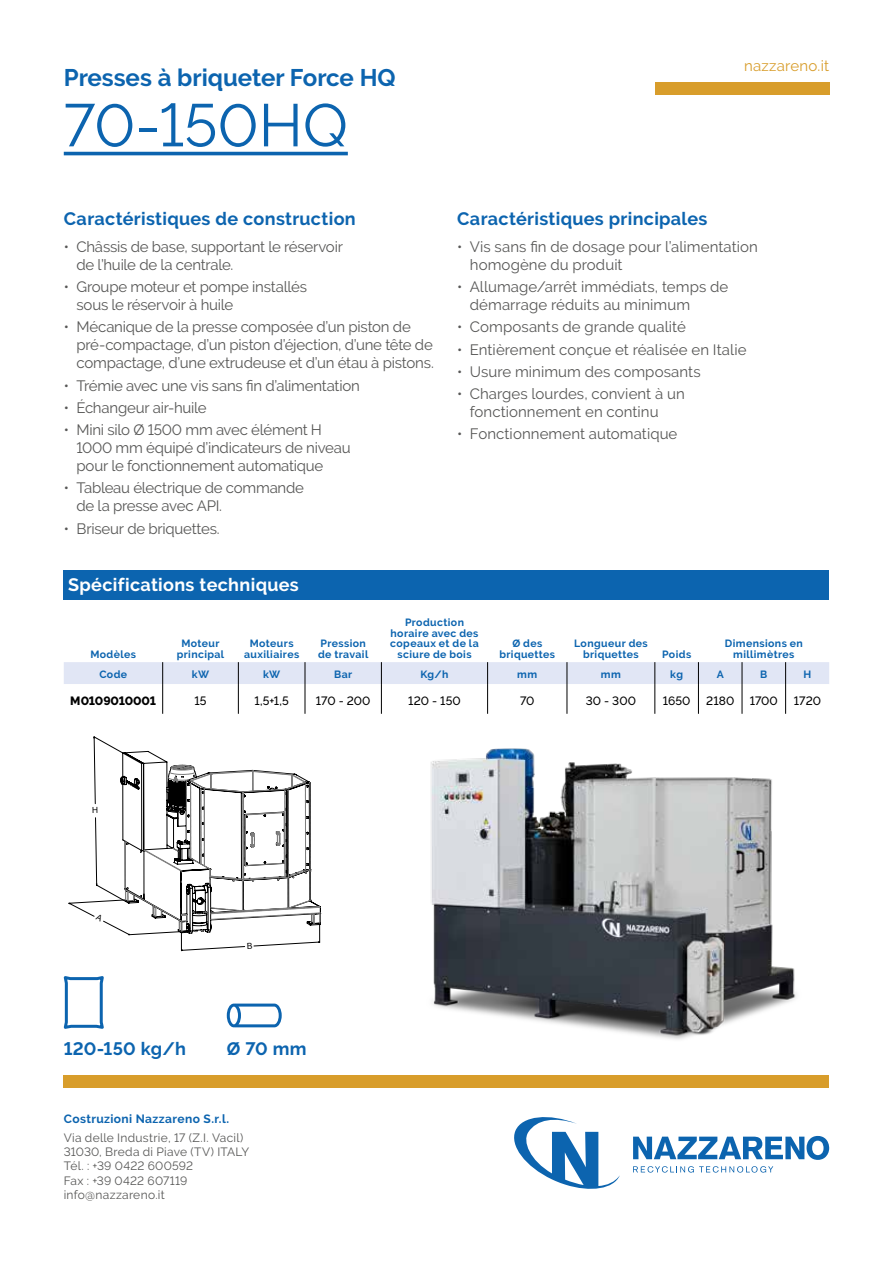
<style>
.page{position:relative;width:893px;height:1263px;background:#fff}
.page>*{position:absolute;margin:0;border:0;box-sizing:border-box;transform-origin:0 0}
.t1{font:60px "Raleway";color:#0c64af}
.t2{font:700 24px "Raleway";color:#0c64af}
.t3{font:700 18px "Raleway";letter-spacing:.015em;color:#0c64af}
.t4{font:700 18px "Raleway";letter-spacing:.02em;color:#fff}
.t5{font:15px/18px "Raleway";letter-spacing:-.015em;color:#575756}
.t6{font:15px/18px "Raleway";letter-spacing:.005em;color:#575756}
.t7{font:15px "Raleway";letter-spacing:.015em;color:#d89d2b}
.t8{font:12px/14.4px "Raleway";letter-spacing:.02em;color:#575756}
.t9{font:500 12px "Raleway";letter-spacing:.005em;color:#000}
.t10{font:700 12px "Raleway";letter-spacing:.035em;color:#0c64af}
.t11{font:800 12px "Raleway";letter-spacing:-.01em;color:#000}
.t12{font:700 10.5px/10.5px "Raleway";letter-spacing:.035em;color:#0c64af;text-align:center}
</style>
<div class="page">
<svg style="left:633px;top:1136px;width:196px;height:24px"></svg>
<svg style="left:514px;top:1117px;width:106px;height:72px"></svg>
<svg style="left:633px;top:1166px;width:140px;height:6px"></svg>
<svg style="left:232px;top:1003px;width:50px;height:25px"></svg>
<div style="left:228px;top:1005px;width:11px;height:21px;background:#fff;border-radius:50%"></div>
<div style="left:227px;top:1003px;width:14px;height:24px;border:3px solid #0c64af;border-radius:50%"></div>
<svg style="left:63px;top:976px;width:41px;height:53px"></svg>
<div style="left:64px;top:570px;width:765px;height:29px;background:#0c64af"></div>
<svg style="left:64px;top:662px;width:765px;height:52px"></svg>
<hr style="left:162px;top:684px;width:1px;height:30px;background:#000">
<hr style="left:238px;top:684px;width:1px;height:30px;background:#000">
<hr style="left:305px;top:684px;width:1px;height:30px;background:#000">
<hr style="left:381px;top:684px;width:1px;height:30px;background:#000">
<hr style="left:487px;top:684px;width:1px;height:30px;background:#000">
<hr style="left:567px;top:684px;width:1px;height:30px;background:#000">
<hr style="left:655px;top:684px;width:1px;height:30px;background:#000">
<hr style="left:698px;top:684px;width:1px;height:30px;background:#000">
<hr style="left:742px;top:684px;width:1px;height:30px;background:#000">
<hr style="left:785px;top:684px;width:1px;height:30px;background:#000">
<img style="left:431px;top:748px;width:365px;height:292px">
<hr style="left:64px;top:723px;width:1px;height:251px;background:#000">
<hr style="left:64px;top:723px;width:262px;height:1px;background:#000">
<hr style="left:419px;top:723px;width:1px;height:251px;background:#000">
<hr style="left:64px;top:978px;width:262px;height:1px;background:#000">
<div style="left:64px;top:1076px;width:765px;height:12px;background:#d89d2b"></div>
<div style="left:655px;top:82px;width:174px;height:12px;background:#d89d2b"></div>
<hr style="left:64px;top:152px;width:284px;height:3px;background:#0c64af">
<svg style="left:64px;top:737px;width:257px;height:214px"></svg>
<h2 class="t2" style="left:64px;top:64px;width:333px">Presses à briqueter Force HQ</h2>
<h1 class="t1" style="left:64px;top:90px;width:286px">70-150HQ</h1>
<p class="t7" style="left:744px;top:57px;width:87px">nazzareno.it</p>
<p class="t3" style="left:64px;top:209px;width:293px">Caractéristiques de construction</p>
<p class="t5" style="left:77px;top:237px;width:268px;text-indent:-13px">• Châssis de base, supportant le réservoir de l’huile de la centrale.</p>
<p class="t5" style="left:77px;top:278px;width:232px;text-indent:-13px">• Groupe moteur et pompe installés sous le réservoir à huile</p>
<p class="t5" style="left:77px;top:318px;width:359px;text-indent:-13px">• Mécanique de la presse composée d’un piston de pré-compactage, d’un piston d’éjection, d’une tête de compactage, d’une extrudeuse et d’un étau à pistons.</p>
<p class="t5" style="left:64px;top:376px;width:298px">• Trémie avec une vis sans fin d’alimentation</p>
<p class="t5" style="left:64px;top:398px;width:144px">• Échangeur air-huile</p>
<p class="t5" style="left:77px;top:421px;width:276px;text-indent:-13px">• Mini silo Ø 1500 mm avec élément H<br>1000 mm équipé d’indicateurs de niveau pour le fonctionnement automatique</p>
<p class="t5" style="left:77px;top:479px;width:229px;text-indent:-13px">• Tableau électrique de commande de la presse avec API.</p>
<p class="t5" style="left:64px;top:519px;width:158px">• Briseur de briquettes.</p>
<p class="t4" style="left:68px;top:574px;width:232px">Spécifications techniques</p>
<p class="t3" style="left:457px;top:209px;width:252px">Caractéristiques principales</p>
<p class="t6" style="left:470px;top:237px;width:290px;text-indent:-13px">• Vis sans fin de dosage pour l’alimentation homogène du produit</p>
<p class="t6" style="left:470px;top:278px;width:260px;text-indent:-13px">• Allumage/arrêt immédiats, temps de démarrage réduits au minimum</p>
<p class="t6" style="left:457px;top:318px;width:230px">• Composants de grande qualité</p>
<p class="t6" style="left:457px;top:340px;width:291px">• Entièrement conçue et réalisée en Italie</p>
<p class="t6" style="left:457px;top:362px;width:245px">• Usure minimum des composants</p>
<p class="t6" style="left:470px;top:385px;width:216px;text-indent:-13px">• Charges lourdes, convient à un fonctionnement en continu</p>
<p class="t6" style="left:457px;top:425px;width:222px">• Fonctionnement automatique</p>
<p class="t12" style="left:90px;top:649px;width:47px">Modèles</p>
<p class="t12" style="left:177px;top:638px;width:49px">Moteur principal</p>
<p class="t12" style="left:244px;top:638px;width:57px">Moteurs auxiliaires</p>
<p class="t12" style="left:318px;top:638px;width:52px;text-align:left">Pression de travail</p>
<p class="t12" style="left:390px;top:617px;width:90px">Production horaire avec des copeaux et de la sciure de bois</p>
<p class="t12" style="left:499px;top:638px;width:57px">Ø des briquettes</p>
<p class="t12" style="left:574px;top:638px;width:75px">Longueur des briquettes</p>
<p class="t12" style="left:662px;top:649px;width:31px">Poids</p>
<p class="t12" style="left:725px;top:638px;width:80px">Dimensions en millimètres</p>
<p class="t12" style="left:99px;top:669px;width:29px">Code</p>
<p class="t12" style="left:192px;top:669px;width:19px">kW</p>
<p class="t12" style="left:263px;top:669px;width:19px">kW</p>
<p class="t12" style="left:334px;top:669px;width:20px">Bar</p>
<p class="t12" style="left:420px;top:669px;width:30px">Kg/h</p>
<p class="t12" style="left:517px;top:669px;width:21px">mm</p>
<p class="t12" style="left:601px;top:669px;width:21px">mm</p>
<p class="t12" style="left:670px;top:669px;width:14px">kg</p>
<p class="t12" style="left:717px;top:669px;width:9px">A</p>
<p class="t12" style="left:760px;top:669px;width:9px">B</p>
<p class="t12" style="left:803px;top:669px;width:9px">H</p>
<p class="t11" style="left:70px;top:693px;width:87px">M0109010001</p>
<p class="t9" style="left:194px;top:693px;width:14px">15</p>
<p class="t9" style="left:254px;top:693px;width:36px">1,5+1,5</p>
<p class="t9" style="left:316px;top:693px;width:56px">170 - 200</p>
<p class="t9" style="left:408px;top:693px;width:54px">120 - 150</p>
<p class="t9" style="left:520px;top:693px;width:16px">70</p>
<p class="t9" style="left:586px;top:693px;width:52px">30 - 300</p>
<p class="t9" style="left:663px;top:693px;width:29px">1650</p>
<p class="t9" style="left:706px;top:693px;width:30px">2180</p>
<p class="t9" style="left:750px;top:693px;width:30px">1700</p>
<p class="t9" style="left:794px;top:693px;width:29px">1720</p>
<p class="t3" style="left:64px;top:1038px;width:124px">120-150 kg/h</p>
<p class="t3" style="left:227px;top:1038px;width:81px">Ø 70 mm</p>
<p class="t10" style="left:64px;top:1112px;width:167px">Costruzioni Nazzareno S.r.l.</p>
<p class="t8" style="left:64px;top:1130px;width:187px">Via delle Industrie, 17 (Z.I. Vacil)<br>31030, Breda di Piave (TV) ITALY<br>Tél. : +39 0422 600592<br>Fax : +39 0422 607119 info@nazzareno.it</p>
</div>
